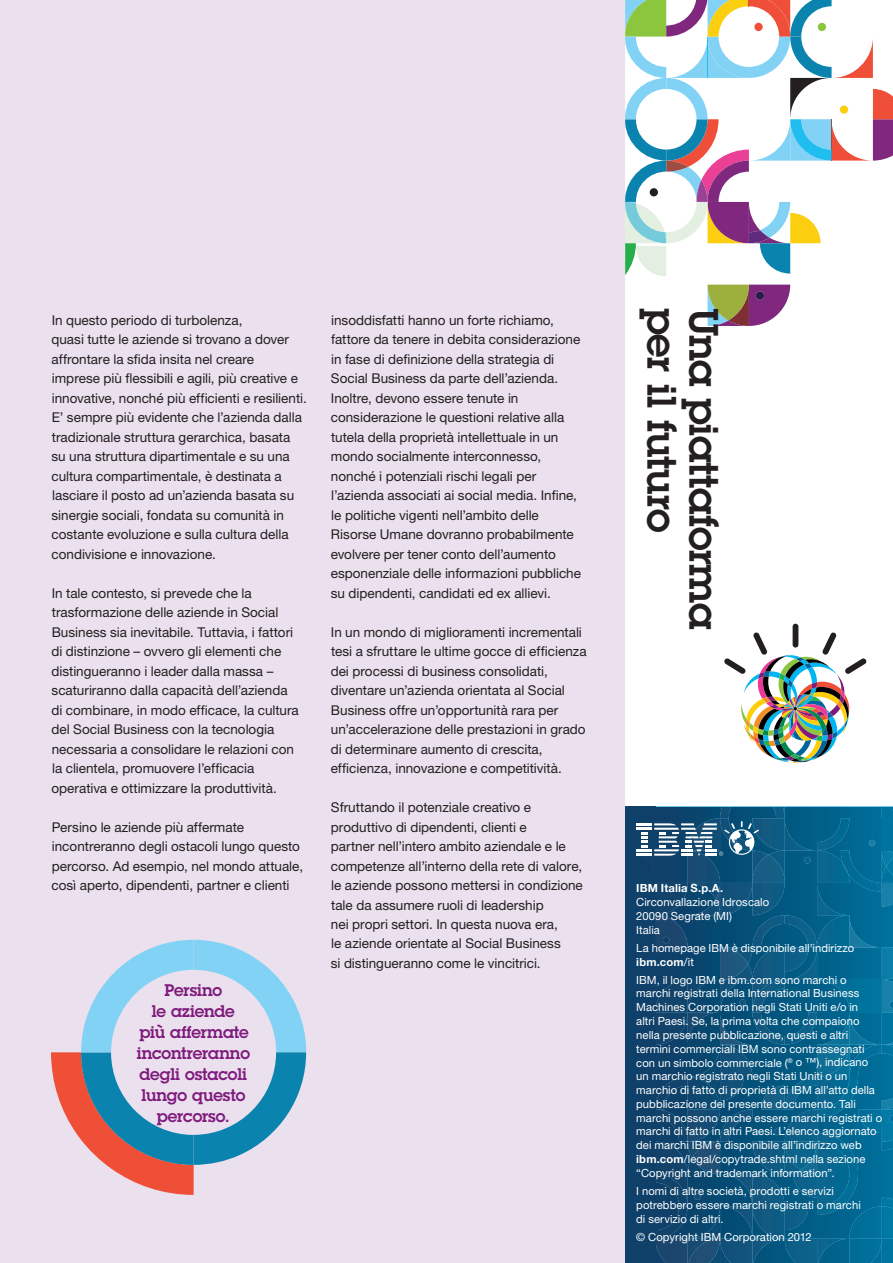
<style>
.page{position:relative;width:893px;height:1263px;background:#fff}
.page>*{position:absolute;margin:0;border:0;box-sizing:border-box;transform-origin:0 0}
.t1{font:600 40.2px "Lubalin Graph Std";letter-spacing:-.015em;color:#231f20}
.t2{font:600 16.5px/21px "Lubalin Graph Std";letter-spacing:-.01em;color:#7f1b7d;text-align:center}
.t3{font:13.5px/19.5px "Helvetica Neue LT Pro";color:#231f20}
.t4{font:11.25px/13.8px "Helvetica Neue LT Pro";letter-spacing:.005em;color:#fff}
.t5{font:700 11.25px "Helvetica Neue LT Pro";letter-spacing:.015em;color:#fff}
.s1{font-weight:700}
</style>
<div class="page">
<svg style="left:708px;top:285px;width:82px;height:41px;background:#95787a"></svg>
<svg style="left:625px;top:0;width:268px;height:276px"></svg>
<div style="left:754px;top:23px;width:9px;height:8px;background:#ef4f38;border-radius:4px"></div>
<div style="left:818px;top:23px;width:8px;height:8px;background:#8bc63e;border-radius:4px"></div>
<div style="left:840px;top:105px;width:8px;height:9px;background:#fbce10;border-radius:4px"></div>
<div style="left:650px;top:188px;width:8px;height:8px;background:#231f20;border-radius:4px"></div>
<div style="left:0;top:0;width:625px;height:1263px;background:#ebe0ed"></div>
<svg style="left:625px;top:807px;width:268px;height:456px;background:#0d5881"></svg>
<svg style="left:51px;top:940px;width:255px;height:255px;background:#bdc3d4"></svg>
<div style="left:793px;top:624px;width:5px;height:23px;background:#231f20;border-radius:3px"></div>
<img style="left:724px;top:632px;width:142px;height:131px">
<p class="t3" style="left:52px;top:310px;width:257px">In questo periodo di turbolenza,<br>quasi tutte le aziende si trovano a dover affrontare la sfida insita nel creare<br>imprese più flessibili e agili, più creative e innovative, nonché più efficienti e resilienti.<br>E’ sempre più evidente che l’azienda dalla tradizionale struttura gerarchica, basata su una struttura dipartimentale e su una cultura compartimentale, è destinata a lasciare il posto ad un’azienda basata su sinergie sociali, fondata su comunità in costante evoluzione e sulla cultura della condivisione e innovazione.</p>
<p class="t3" style="left:52px;top:583px;width:249px">In tale contesto, si prevede che la trasformazione delle aziende in Social Business sia inevitabile. Tuttavia, i fattori di distinzione – ovvero gli elementi che distingueranno i leader dalla massa – scaturiranno dalla capacità dell’azienda di combinare, in modo efficace, la cultura del Social Business con la tecnologia necessaria a consolidare le relazioni con la clientela, promuovere l’efficacia operativa e ottimizzare la produttività.</p>
<p class="t3" style="left:52px;top:817px;width:253px">Persino le aziende più affermate incontreranno degli ostacoli lungo questo percorso. Ad esempio, nel mondo attuale, così aperto, dipendenti, partner e clienti</p>
<p class="t2" style="left:137px;top:980px;width:115px">Persino<br>le aziende<br>più affermate incontreranno degli ostacoli lungo questo percorso.</p>
<p class="t3" style="left:331px;top:310px;width:252px">insoddisfatti hanno un forte richiamo, fattore da tenere in debita considerazione in fase di definizione della strategia di Social Business da parte dell’azienda.<br>Inoltre, devono essere tenute in considerazione le questioni relative alla tutela della proprietà intellettuale in un mondo socialmente interconnesso, nonché i potenziali rischi legali per l’azienda associati ai social media. Infine, le politiche vigenti nell’ambito delle Risorse Umane dovranno probabilmente evolvere per tener conto dell’aumento esponenziale delle informazioni pubbliche su dipendenti, candidati ed ex allievi.</p>
<p class="t3" style="left:331px;top:622px;width:257px">In un mondo di miglioramenti incrementali tesi a sfruttare le ultime gocce di efficienza dei processi di business consolidati, diventare un’azienda orientata al Social Business offre un’opportunità rara per un’accelerazione delle prestazioni in grado di determinare aumento di crescita, efficienza, innovazione e competitività.</p>
<p class="t3" style="left:331px;top:797px;width:254px">Sfruttando il potenziale creativo e produttivo di dipendenti, clienti e<br>partner nell’intero ambito aziendale e le competenze all’interno della rete di valore, le aziende possono mettersi in condizione tale da assumere ruoli di leadership<br>nei propri settori. In questa nuova era,<br>le aziende orientate al Social Business<br>si distingueranno come le vincitrici.</p>
<h1 class="t1" style="left:688px;top:308px;width:226px;rotate:90deg">per il futuro</h1>
<h1 class="t1" style="left:730px;top:308px;width:323px;rotate:90deg">Una piattaforma</h1>
<p class="t5" style="left:636px;top:881px;width:89px">IBM Italia S.p.A.</p>
<p class="t4" style="left:636px;top:895px;width:135px">Circonvallazione Idroscalo<br>20090 Segrate (MI)<br>Italia</p>
<p class="t4" style="left:636px;top:941px;width:220px">La homepage IBM è disponibile all’indirizzo <span class="s1">ibm.com</span>/it</p>
<p class="t4" style="left:636px;top:972px;width:247px">IBM, il logo IBM e ibm.com sono marchi o marchi registrati della International Business Machines Corporation negli Stati Uniti e/o in<br>altri Paesi. Se, la prima volta che compaiono nella presente pubblicazione, questi e altri termini commerciali IBM sono contrassegnati con un simbolo commerciale (<sup>®</sup> o ™), indicano un marchio registrato negli Stati Uniti o un marchio di fatto di proprietà di IBM all’atto della pubblicazione del presente documento. Tali marchi possono anche essere marchi registrati o marchi di fatto in altri Paesi. L’elenco aggiornato dei marchi IBM è disponibile all’indirizzo web <span class="s1">ibm.com</span>/legal/copytrade.shtml nella sezione “Copyright and trademark information”.</p>
<p class="t4" style="left:636px;top:1184px;width:226px">I nomi di altre società, prodotti e servizi potrebbero essere marchi registrati o marchi di servizio di altri.</p>
<p class="t4" style="left:636px;top:1229px;width:177px">© Copyright IBM Corporation 2012</p>
</div>
